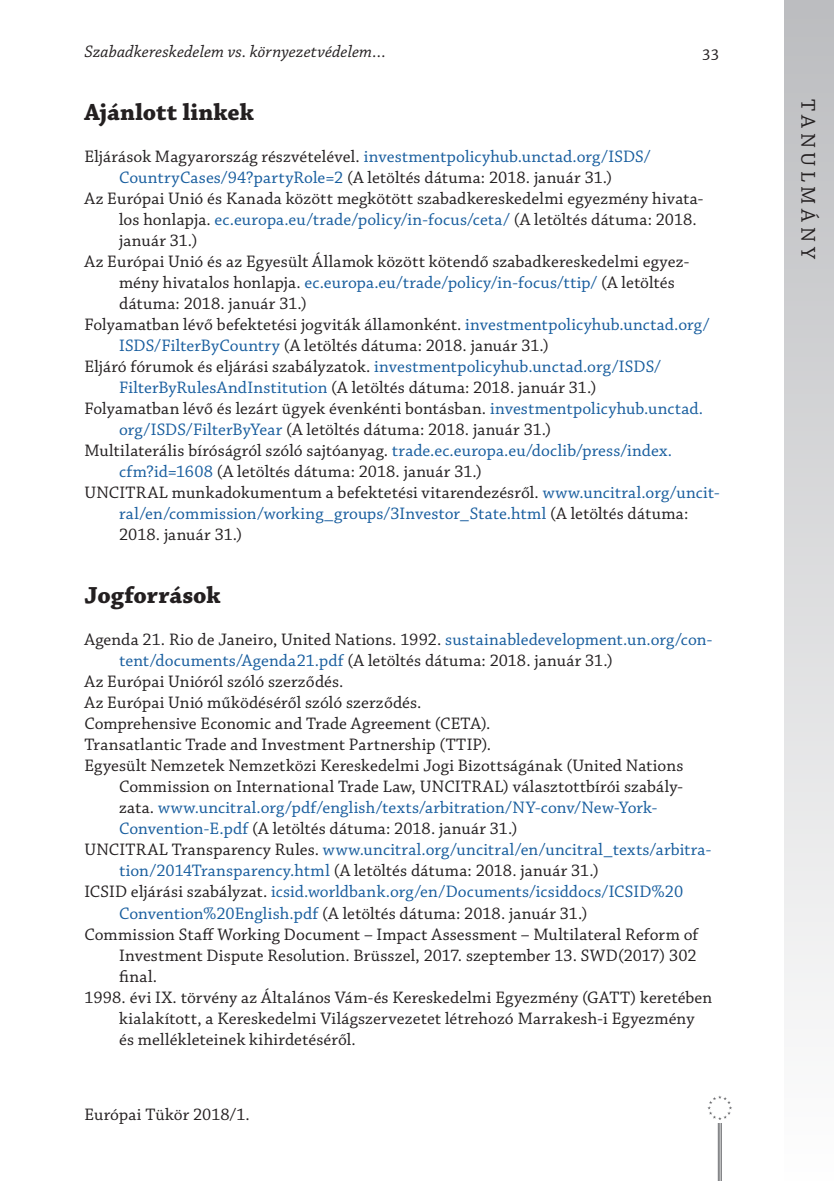
<style>
.page{position:relative;width:834px;height:1181px;background:#fff}
.page>*{position:absolute;margin:0;border:0;box-sizing:border-box;transform-origin:0 0}
._1_1__Head{font:700 24.5px "Chaparral Pro";color:#231f20}
.t1{font:21px "Chaparral Pro";letter-spacing:.21em;color:#231f20}
._6__Bibliography_ite{font:17.5px/21px "Chaparral Pro";letter-spacing:.005em;color:#231f20}
._6__Bibliography_ite-2{font:17.5px/21px "Chaparral Pro";color:#175d9e}
.t2{font:italic 17.5px "Chaparral Pro";letter-spacing:.005em;color:#231f20}
.s1{color:#175d9e}
.s2{color:#231f20}
</style>
<div class="page">
<div style="left:784px;top:0;width:49px;height:1181px;background:linear-gradient(to bottom,#bbbcbf,#fefefe)"></div>
<hr style="left:717px;top:1107px;width:1px;height:74px;background:#6c6d70">
<hr style="left:719px;top:1107px;width:1px;height:74px;background:#6c6d70">
<hr style="left:720px;top:1107px;width:1px;height:74px;background:#6c6d70">
<div style="left:704px;top:1093px;width:30px;height:29px;background:#fff"></div>
<svg style="left:707px;top:1095px;width:25px;height:25px"></svg>
<p class="t2" style="left:84px;top:42px;width:303px">Szabadkereskedelem vs. környezetvédelem…</p>
<p class="_6__Bibliography_ite" style="left:701px;top:42px;width:19px">33</p>
<p class="_1_1__Head" style="left:84px;top:98px;width:171px">Ajánlott linkek</p>
<p class="_6__Bibliography_ite" style="left:84px;top:147px;width:567px;text-align:center">Eljárások Magyarország részvételével. <span class="s1">investmentpolicyhub.unctad.org/ISDS/<br>CountryCases/94?partyRole=2</span> (A letöltés dátuma: 2018. január 31.)</p>
<p class="_6__Bibliography_ite" style="left:119px;top:189px;width:585px;text-indent:-35px">Az Európai Unió és Kanada között megkötött szabadkereskedelmi egyezmény hivata&shy;los honlapja. <span class="s1">ec.europa.eu/trade/policy/in-focus/ceta/</span> (A letöltés dátuma: 2018. január 31.)</p>
<p class="_6__Bibliography_ite" style="left:119px;top:252px;width:571px;text-indent:-35px">Az Európai Unió és az Egyesült Államok között kötendő szabadkereskedelmi egyez&shy;mény hivatalos honlapja. <span class="s1">ec.europa.eu/trade/policy/in-focus/ttip/</span> (A letöltés dátuma: 2018. január 31.)</p>
<p class="_6__Bibliography_ite" style="left:119px;top:315px;width:592px;text-indent:-35px">Folyamatban lévő befektetési jogviták államonként. <span class="s1">investmentpolicyhub.unctad.org/<br>ISDS/FilterByCountry</span> (A letöltés dátuma: 2018. január 31.)</p>
<p class="_6__Bibliography_ite" style="left:119px;top:357px;width:543px;text-indent:-35px">Eljáró fórumok és eljárási szabályzatok. <span class="s1">investmentpolicyhub.unctad.org/ISDS/<br>FilterByRulesAndInstitution</span> (A letöltés dátuma: 2018. január 31.)</p>
<p class="_6__Bibliography_ite" style="left:119px;top:399px;width:585px;text-indent:-35px">Folyamatban lévő és lezárt ügyek évenkénti bontásban. <span class="s1">investmentpolicyhub.unctad. org/ISDS/FilterByYear</span> (A letöltés dátuma: 2018. január 31.)</p>
<p class="_6__Bibliography_ite" style="left:119px;top:441px;width:554px;text-indent:-35px">Multilaterális bíróságról szóló sajtóanyag. <span class="s1">trade.ec.europa.eu/doclib/press/index. cfm?id=1608</span> (A letöltés dátuma: 2018. január 31.)</p>
<p class="_6__Bibliography_ite" style="left:119px;top:483px;width:602px;text-indent:-35px">UNCITRAL munkadokumentum a befektetési vitarendezésről. <span class="s1">www.uncitral.org/uncit&shy;ral/en/commission/working_groups/3Investor_State.html</span> (A letöltés dátuma:<br>2018. január 31.)</p>
<p class="_1_1__Head" style="left:84px;top:581px;width:138px">Jogforrások</p>
<p class="_6__Bibliography_ite" style="left:119px;top:630px;width:594px;text-indent:-35px">Agenda 21. Rio de Janeiro, United Nations. 1992. <span class="s1">sustainabledevelopment.un.org/con&shy;tent/documents/Agenda21.pdf</span> (A letöltés dátuma: 2018. január 31.)</p>
<p class="_6__Bibliography_ite" style="left:84px;top:672px;width:260px">Az Európai Unióról szóló szerződés.</p>
<p class="_6__Bibliography_ite" style="left:84px;top:693px;width:338px">Az Európai Unió működéséről szóló szerződés.</p>
<p class="_6__Bibliography_ite" style="left:84px;top:714px;width:407px">Comprehensive Economic and Trade Agreement (CETA).</p>
<p class="_6__Bibliography_ite" style="left:84px;top:735px;width:408px">Transatlantic Trade and Investment Partnership (TTIP).</p>
<p class="_6__Bibliography_ite" style="left:119px;top:756px;width:565px;text-indent:-35px">Egyesült Nemzetek Nemzetközi Kereskedelmi Jogi Bizottságának (United Nations Commission on International Trade Law, UNCITRAL) választottbírói szabály&shy;zata. <span class="s1">www.uncitral.org/pdf/english/texts/arbitration/NY-conv/New-York-Convention-E.pdf</span> (A letöltés dátuma: 2018. január 31.)</p>
<p class="_6__Bibliography_ite-2" style="left:119px;top:840px;width:593px;text-indent:-35px"><span class="s2">UNCITRAL Transparency Rules.</span> www.uncitral.org/uncitral/en/uncitral_texts/arbitra&shy;tion/2014Transparency.html <span class="s2">(A letöltés dátuma: 2018. január 31.)</span></p>
<p class="_6__Bibliography_ite-2" style="left:119px;top:882px;width:565px;text-indent:-35px"><span class="s2">ICSID eljárási szabályzat.</span> icsid.worldbank.org/en/Documents/icsiddocs/ICSID%20<br>Convention%20English.pdf <span class="s2">(A letöltés dátuma: 2018. január 31.)</span></p>
<p class="_6__Bibliography_ite" style="left:119px;top:924px;width:580px;text-align:justify;text-indent:-35px">Commission Staff Working Document – Impact Assessment – Multilateral Reform of Investment Dispute Resolution. Brüsszel, 2017. szeptember 13. SWD(2017) 302 final.</p>
<p class="_6__Bibliography_ite" style="left:119px;top:987px;width:594px;text-indent:-35px">1998. évi IX. törvény az Általános Vám-és Kereskedelmi Egyezmény (GATT) keretében kialakított, a Kereskedelmi Világszervezetet létrehozó Marrakesh-i Egyezmény és mellékleteinek kihirdetéséről.</p>
<p class="_6__Bibliography_ite" style="left:84px;top:1105px;width:167px">Európai Tükör 2018/1.</p>
<p class="t1" style="left:819px;top:99px;width:161px;rotate:90deg">TANULMÁNY</p>
</div>
